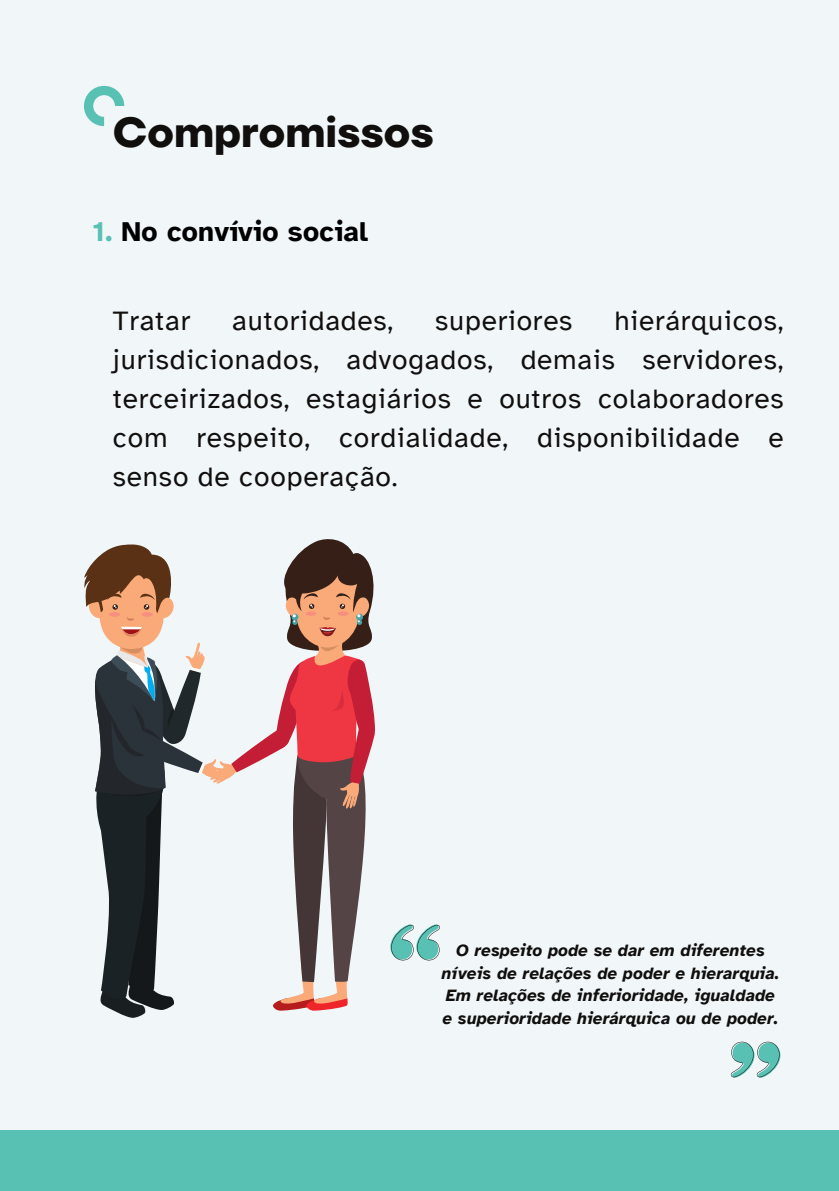
<style>
.page{position:relative;width:839px;height:1191px;background:#fff}
.page>*{position:absolute;margin:0;border:0;box-sizing:border-box;transform-origin:0 0}
.t1{font:700 42px "TT Firs Neue";color:#100f0d}
.t2{font:28px/39px "Atkinson Hyperlegible";letter-spacing:.03em;color:#100f0d;text-align:justify}
.t3{font:700 28px "Atkinson Hyperlegible";letter-spacing:.01em;color:#000}
.t4{font:italic 700 17px/22.6px "Atkinson Hyperlegible";letter-spacing:.01em;color:#100f0d;text-align:center}
.s1{color:#59c1b4}
</style>
<div class="page">
<div style="left:0;top:0;width:838px;height:1191px;background:#f1f6f9"></div>
<svg style="left:84px;top:86px;width:40px;height:40px"></svg>
<div style="left:0;top:1130px;width:838px;height:61px;background:#59c1b4"></div>
<svg style="left:84px;top:539px;width:291px;height:479px"></svg>
<svg style="left:390px;top:924px;width:50px;height:36px"></svg>
<svg style="left:731px;top:1042px;width:49px;height:36px"></svg>
<h1 class="t1" style="left:113px;top:107px;width:322px">Compromissos</h1>
<h3 class="t3" style="left:92px;top:214px;width:277px"><span class="s1">1.</span> No convívio social</h3>
<h2 class="t2" style="left:113px;top:301px;width:672px;text-indent:501px">hierárquicos, jurisdicionados, advogados, demais servidores, terceirizados, estagiários e outros colaboradores com respeito, cordialidade, disponibilidade e senso de cooperação.</h2>
<h2 class="t2" style="left:113px;top:301px;width:79px">Tratar</h2>
<h2 class="t2" style="left:232px;top:301px;width:163px">autoridades,</h2>
<h2 class="t2" style="left:435px;top:301px;width:139px">superiores</h2>
<p class="t4" style="left:442px;top:939px;width:339px">O respeito pode se dar em diferentes níveis de relações de poder e hierarquia.<br>Em relações de inferioridade, igualdade e superioridade hierárquica ou de poder.</p>
</div>
